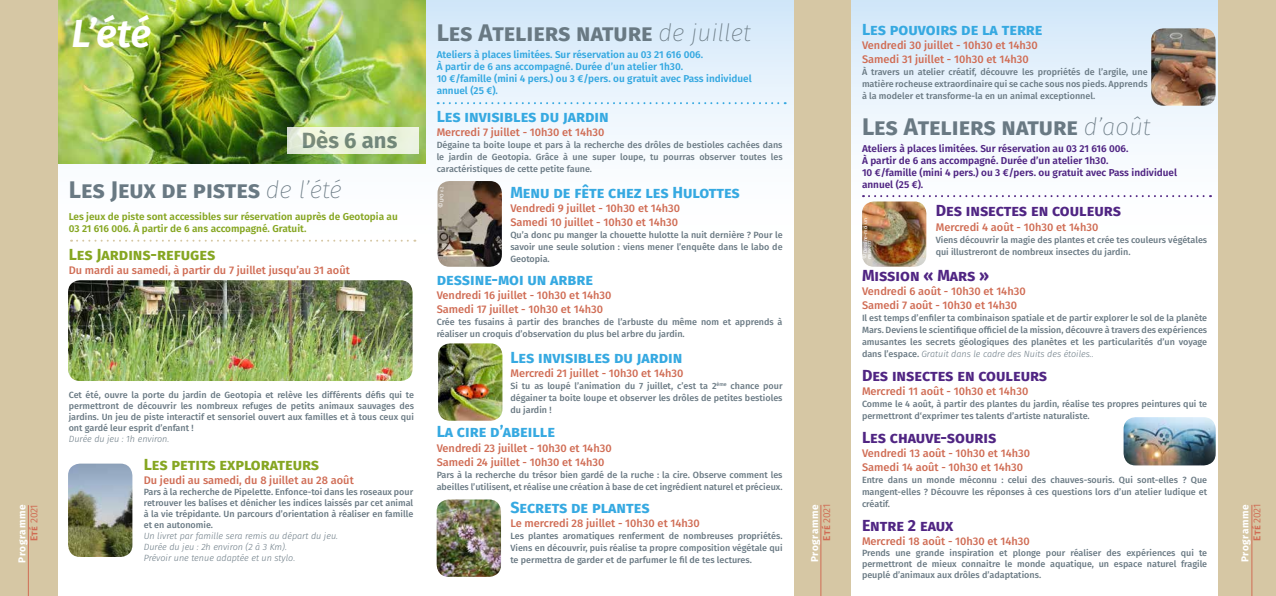
<style>
.page{position:relative;width:1276px;height:596px;background:#fff}
.page>*{position:absolute;margin:0;border:0;box-sizing:border-box;transform-origin:0 0}
.t1{font:italic 600 39px "Fira Sans";color:#fff}
.t2{font:700 24px "Fira Sans";color:#697983}
.t3{font:700 22px "Fira Sans";color:#697983}
.t4{font:700 16px "Fira Sans";color:#36a9e1}
.t5{font:700 16px "Fira Sans";color:#502583}
.t6{font:700 16px "Fira Sans";color:#86a622}
.t7{font:500 11px/14px "Fira Sans";color:#d06c54}
.t8{font:600 10px/12px "Fira Sans";color:#36a9e1}
.t9{font:600 10px/12px "Fira Sans";color:#502583}
.t10{font:600 10px/12px "Fira Sans";color:#86a622}
.t11{font:700 10px/12px "Fira Sans";color:#fff;text-align:right}
.t12{font:10px "Fira Sans";color:#d06c54}
.t13{font:500 9px/12px "Fira Sans";color:#697983;text-align:justify}
.t14{font:italic 300 9px/11px "Fira Sans";color:#697983}
.t15{font:5px/4px "Fira Sans";color:#fff}
.s1{font-weight:200;font-style:italic}
.s2{font-weight:300;font-style:italic}
.s3{font-size:7px}
.s4{font-family:"Minion Pro"}
.s5{font-weight:600}
.s6{font-weight:600;color:#d06c54}
.s7{font-weight:400;color:#d06c54}
</style>
<div class="page">
<div style="left:0;top:0;width:1276px;height:409px;background:linear-gradient(to bottom,#dfeefb,#fff)"></div>
<img style="left:57px;top:0;width:368px;height:163px">
<div style="left:0;top:0;width:57px;height:595px;background:#d6c7a4"></div>
<div style="left:794px;top:0;width:56px;height:595px;background:#d6c7a4"></div>
<div style="left:1218px;top:0;width:58px;height:595px;background:#d6c7a4"></div>
<hr style="left:28px;top:505px;width:1px;height:90px;background:#d06c54">
<hr style="left:820px;top:504px;width:1px;height:91px;background:#d06c54">
<hr style="left:1251px;top:504px;width:1px;height:91px;background:#d06c54">
<img style="left:68px;top:463px;width:64px;height:93px">
<div style="left:288px;top:128px;width:131px;height:26px;background:#ebf3de"></div>
<svg style="left:71px;top:239px;width:344px;height:2px"></svg>
<svg style="left:438px;top:102px;width:347px;height:2px"></svg>
<svg style="left:863px;top:195px;width:348px;height:2px"></svg>
<img style="left:437px;top:181px;width:65px;height:85px">
<img style="left:68px;top:280px;width:344px;height:101px">
<img style="left:862px;top:201px;width:64px;height:65px">
<img style="left:438px;top:343px;width:64px;height:77px">
<img style="left:1151px;top:28px;width:64px;height:78px">
<img style="left:437px;top:499px;width:64px;height:77px">
<img style="left:1123px;top:417px;width:92px;height:48px">
<h1 class="t1" style="left:72px;top:2px;width:81px">L’été</h1>
<h2 class="t2" style="left:437px;top:12px;width:316px">Les Ateliers nature <span class="s1">de juillet</span></h2>
<p class="t8" style="left:437px;top:48px;width:316px">Ateliers à places limitées. Sur réservation au 03 21 616 006.<br>À partir de 6 ans accompagné. Durée d’un atelier 1h30.<br>10 €/famille (mini 4 pers.) ou 3 €/pers. ou gratuit avec Pass individuel annuel (25 €).</p>
<h3 class="t4" style="left:862px;top:16px;width:182px">Les pouvoirs de la terre</h3>
<p class="t7" style="left:862px;top:37px;width:177px">Vendredi 30 juillet - 10h30 et 14h30<br>Samedi 31 juillet - 10h30 et 14h30</p>
<p class="t13" style="left:862px;top:65px;width:287px">À travers un atelier créatif, découvre les propriétés de l’argile, une matière rocheuse extraordinaire qui se cache sous nos pieds. Apprends à la modeler et transforme-la en un animal exceptionnel.</p>
<h3 class="t4" style="left:437px;top:103px;width:173px">Les invisibles du jardin</h3>
<p class="t7" style="left:437px;top:125px;width:169px">Mercredi 7 juillet - 10h30 et 14h30</p>
<p class="t13" style="left:437px;top:138px;width:347px">Dégaine ta boite loupe et pars à la recherche des drôles de bestioles cachées dans le jardin de Geotopia. Grâce à une super loupe, tu pourras observer toutes les caractéristiques de cette petite faune.</p>
<h3 class="t4" style="left:510px;top:179px;width:231px">Menu de fête chez les Hulottes</h3>
<p class="t7" style="left:510px;top:201px;width:171px">Vendredi 9 juillet - 10h30 et 14h30<br>Samedi 10 juillet - 10h30 et 14h30</p>
<p class="t13" style="left:510px;top:228px;width:274px">Qu’a donc pu manger la chouette hulotte la nuit dernière ? Pour le savoir une seule solution : viens mener l’enquête dans le labo de Geotopia.</p>
<h3 class="t4" style="left:437px;top:266px;width:158px">dessine-moi un arbre</h3>
<p class="t7" style="left:437px;top:288px;width:176px">Vendredi 16 juillet - 10h30 et 14h30<br>Samedi 17 juillet - 10h30 et 14h30</p>
<p class="t13" style="left:437px;top:315px;width:347px">Crée tes fusains à partir des branches de l’arbuste du même nom et apprends à réaliser un croquis d’observation du plus bel arbre du jardin.</p>
<h3 class="t4" style="left:510px;top:344px;width:173px">Les invisibles du jardin</h3>
<p class="t7" style="left:510px;top:366px;width:175px">Mercredi 21 juillet - 10h30 et 14h30</p>
<p class="t13" style="left:510px;top:379px;width:274px">Si tu as loupé l’animation du 7 juillet, c’est ta 2<sup>ème</sup> chance pour dégainer ta boite loupe et observer les drôles de petites bestioles du jardin !</p>
<h3 class="t4" style="left:437px;top:418px;width:120px">La cire d’abeille</h3>
<p class="t7" style="left:437px;top:440px;width:176px">Vendredi 23 juillet - 10h30 et 14h30<br>Samedi 24 juillet - 10h30 et 14h30</p>
<p class="t13" style="left:437px;top:467px;width:347px">Pars à la recherche du trésor bien gardé de la ruche : la cire. Observe comment les abeilles l’utilisent, et réalise une création à base de cet ingrédient naturel et précieux.</p>
<h3 class="t4" style="left:510px;top:493px;width:141px">Secrets de plantes</h3>
<p class="t7" style="left:510px;top:515px;width:191px">Le mercredi 28 juillet - 10h30 et 14h30</p>
<p class="t13" style="left:510px;top:528px;width:274px">Les plantes aromatiques renferment de nombreuses propriétés.<br>Viens en découvrir, puis réalise ta propre composition végétale qui te permettra de garder et de parfumer le fil de tes lectures.</p>
<h2 class="t2" style="left:862px;top:107px;width:290px">Les Ateliers nature <span class="s1">d’août</span></h2>
<p class="t9" style="left:862px;top:142px;width:316px">Ateliers à places limitées. Sur réservation au 03 21 616 006.<br>À partir de 6 ans accompagné. Durée d’un atelier 1h30.<br>10 €/famille (mini 4 pers.) ou 3 €/pers. ou gratuit avec Pass individuel annuel (25 €).</p>
<h3 class="t5" style="left:935px;top:197px;width:187px">Des insectes en couleurs</h3>
<p class="t7" style="left:935px;top:219px;width:164px">Mercredi 4 août - 10h30 et 14h30</p>
<p class="t13" style="left:935px;top:233px;width:273px">Viens découvrir la magie des plantes et crée tes couleurs végétales qui illustreront de nombreux insectes du jardin.</p>
<h3 class="t5" style="left:862px;top:261px;width:129px">Mission « Mars »</h3>
<p class="t7" style="left:862px;top:283px;width:165px">Vendredi 6 août - 10h30 et 14h30<br>Samedi 7 août - 10h30 et 14h30</p>
<p class="t13" style="left:862px;top:311px;width:347px">Il est temps d’enfiler ta combinaison spatiale et de partir explorer le sol de la planète Mars. Deviens le scientifique officiel de la mission, découvre à travers des expériences amusantes les secrets géologiques des planètes et les particularités d’un voyage dans l’espace. <span class="s2">Gratuit dans le cadre des Nuits des étoiles..</span></p>
<h3 class="t5" style="left:862px;top:361px;width:187px">Des insectes en couleurs</h3>
<p class="t7" style="left:862px;top:383px;width:168px">Mercredi 11 août - 10h30 et 14h30</p>
<p class="t13" style="left:862px;top:397px;width:347px">Comme le 4 août, à partir des plantes du jardin, réalise tes propres peintures qui te permettront d‘exprimer tes talents d’artiste naturaliste.</p>
<h3 class="t5" style="left:862px;top:423px;width:136px">Les chauve-souris</h3>
<p class="t7" style="left:862px;top:445px;width:170px">Vendredi 13 août - 10h30 et 14h30<br>Samedi 14 août - 10h30 et 14h30</p>
<p class="t13" style="left:862px;top:473px;width:347px">Entre dans un monde méconnu : celui des chauves-souris. Qui sont-elles ? Que mangent-elles ? Découvre les réponses à ces questions lors d’un atelier ludique et créatif.</p>
<h3 class="t5" style="left:862px;top:511px;width:93px">Entre 2 eaux</h3>
<p class="t7" style="left:862px;top:533px;width:169px">Mercredi 18 août - 10h30 et 14h30</p>
<p class="t13" style="left:862px;top:546px;width:347px;line-height:11px">Prends une grande inspiration et plonge pour réaliser des expériences qui te permettront de mieux connaitre le monde aquatique, un espace naturel fragile peuplé d’animaux aux drôles d’adaptations.</p>
<h3 class="t3" style="left:302px;top:122px;width:97px">Dès 6 ans</h3>
<h2 class="t2" style="left:69px;top:169px;width:274px">Les Jeux de pistes <span class="s1">de l’été</span></h2>
<p class="t10" style="left:69px;top:209px;width:331px">Les jeux de piste sont accessibles sur réservation auprès de Geotopia au<br>03 21 616 006. À partir de 6 ans accompagné. Gratuit.</p>
<p class="t15" style="left:439px;top:207px;width:22px;rotate:-90deg"><span class="s3">©</span>LPO <span class="s4">62</span></p>
<p class="t15" style="left:863px;top:259px;width:43px;rotate:-90deg"><span class="s3">©</span>Dessine-moi un museau</p>
<h3 class="t6" style="left:69px;top:241px;width:148px">Les Jardins-refuges</h3>
<p class="t7" style="left:69px;top:263px;width:283px">Du mardi au samedi, à partir du 7 juillet jusqu’au 31 août</p>
<p class="t13" style="left:69px;top:388px;width:347px;line-height:11px">Cet été, ouvre la porte du jardin de Geotopia et relève les différents défis qui te permettront de découvrir les nombreux refuges de petits animaux sauvages des jardins. Un jeu de piste interactif et sensoriel ouvert aux familles et à tous ceux qui ont gardé leur esprit d’enfant !</p>
<p class="t14" style="left:69px;top:432px;width:102px">Durée du jeu : 1h environ.</p>
<h3 class="t6" style="left:144px;top:450px;width:177px">Les petits explorateurs</h3>
<p class="t7" style="left:144px;top:472px;width:211px">Du jeudi au samedi, du 8 juillet au 28 août</p>
<p class="t13" style="left:144px;top:485px;width:271px;line-height:11px">Pars à la recherche de Pipelette. Enfonce-toi dans les roseaux pour retrouver les balises et dénicher les indices laissés par cet animal à la vie trépidante. Un parcours d’orientation à réaliser en famille et en autonomie.</p>
<p class="t14" style="left:144px;top:530px;width:196px">Un livret par famille sera remis au départ du jeu.<br>Durée du jeu : 2h environ (2 à 3 Km).</p>
<p class="t12" style="left:27px;top:541px;width:38px;rotate:-90deg"><span class="s5">Eté</span> 2021</p>
<p class="t11" style="left:808px;top:562px;width:60px;rotate:-90deg">Programme<br><span class="s6">Eté</span> <span class="s7">2021</span></p>
<p class="t11" style="left:1238px;top:562px;width:60px;rotate:-90deg">Programme<br><span class="s6">Eté</span> <span class="s7">2021</span></p>
<p class="t11" style="left:15px;top:562px;width:60px;rotate:-90deg">Programme</p>
<p class="t14" style="left:144px;top:552px;width:153px">Prévoir une tenue adaptée et un stylo.</p>
</div>
